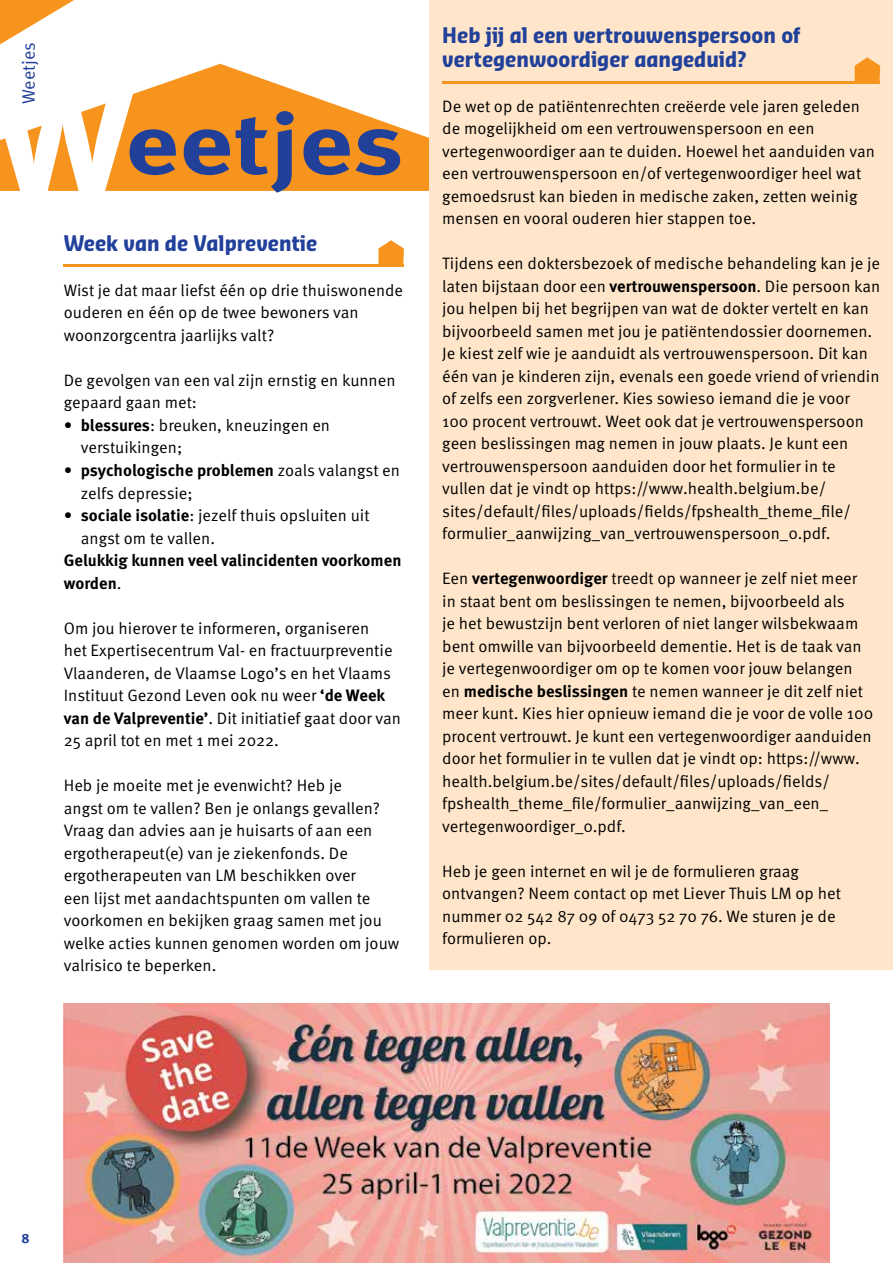
<style>
.page{position:relative;width:893px;height:1263px;background:#fff}
.page>*{position:absolute;margin:0;border:0;box-sizing:border-box;transform-origin:0 0}
.t1{font:700 85.2px "Meta Pro";color:#21409a;scale:1.23 1}
.t2{font:700 21px/24px "Sansa Con Pro";color:#21409a}
.t3{font:18px "Meta Pro Norm";letter-spacing:-.005em;color:#21409a}
.t4{font:16.5px/22.5px "Meta Pro Norm";color:#000}
.t5{font:700 16.5px/22.5px "Meta Pro";color:#000}
.t6{font:700 13.5px "Meta Pro";color:#21409a}
.s1{font-size:141.15px;color:#fff}
.s2{font-family:"Meta Pro";font-weight:700}
.s3{font-family:"Meta Pro Norm";font-weight:400}
</style>
<div class="page">
<svg style="left:0;top:64px;width:429px;height:127px;fill:#f7941e"></svg>
<div style="left:429px;top:0;width:464px;height:969px;background:#ffe6ca"></div>
<svg style="left:0;top:0;width:74px;height:44px"></svg>
<svg style="left:378px;top:240px;width:26px;height:24px"></svg>
<hr style="left:64px;top:264px;width:340px;height:3px;background:#f7941e">
<svg style="left:855px;top:57px;width:25px;height:25px"></svg>
<hr style="left:442px;top:82px;width:438px;height:2px;background:#f7941e">
<img style="left:64px;top:1003px;width:765px;height:259px">
<p class="t3" style="left:15px;top:104px;width:63px;rotate:-90deg">Weetjes</p>
<h1 class="t1" style="left:-9px;top:78px;width:337px"><span class="s1">W</span>eetjes</h1>
<p class="t2" style="left:64px;top:231px;width:255px">Week van de Valpreventie</p>
<p class="t4" style="left:64px;top:278px;width:341px">Wist je dat maar liefst één op drie thuiswonende ouderen en één op de twee bewoners van woonzorgcentra jaarlijks valt?</p>
<p class="t4" style="left:64px;top:368px;width:333px">De gevolgen van een val zijn ernstig en kunnen gepaard gaan met:</p>
<p class="t4" style="left:81px;top:413px;width:251px;text-indent:-17px">• <span class="s2">blessures</span>: breuken, kneuzingen en verstuikingen;</p>
<p class="t5" style="left:64px;top:458px;width:338px"><span class="s3">•</span> psychologische problemen <span class="s3">zoals valangst en</span></p>
<p class="t4" style="left:81px;top:480px;width:114px">zelfs depressie;</p>
<p class="t4" style="left:81px;top:503px;width:290px;text-indent:-17px">• <span class="s2">sociale isolatie</span>: jezelf thuis opsluiten uit angst om te vallen.</p>
<p class="t5" style="left:64px;top:548px;width:339px">Gelukkig kunnen veel valincidenten voorkomen worden<span class="s3">.</span></p>
<p class="t4" style="left:64px;top:615px;width:339px">Om jou hierover te informeren, organiseren<br>het Expertisecentrum Val- en fractuurpreventie Vlaanderen, de Vlaamse Logo’s en het Vlaams Instituut Gezond Leven ook nu weer <span class="s2">‘de Week van de Valpreventie’</span>. Dit initiatief gaat door van 25 april tot en met 1 mei 2022.</p>
<p class="t4" style="left:64px;top:773px;width:337px">Heb je moeite met je evenwicht? Heb je<br>angst om te vallen? Ben je onlangs gevallen?<br>Vraag dan advies aan je huisarts of aan een ergotherapeut(e) van je ziekenfonds. De ergotherapeuten van LM beschikken over<br>een lijst met aandachtspunten om vallen te voorkomen en bekijken graag samen met jou welke acties kunnen genomen worden om jouw valrisico te beperken.</p>
<p class="t2" style="left:442px;top:23px;width:359px">Heb jij al een vertrouwenspersoon of vertegenwoordiger aangeduid?</p>
<p class="t4" style="left:442px;top:94px;width:434px">De wet op de patiëntenrechten creëerde vele jaren geleden de mogelijkheid om een vertrouwenspersoon en een vertegenwoordiger aan te duiden. Hoewel het aanduiden van een vertrouwenspersoon en/of vertegenwoordiger heel wat gemoedsrust kan bieden in medische zaken, zetten weinig mensen en vooral ouderen hier stappen toe.</p>
<p class="t4" style="left:442px;top:251px;width:439px">Tijdens een doktersbezoek of medische behandeling kan je je laten bijstaan door een <span class="s2">vertrouwenspersoon</span>. Die persoon kan jou helpen bij het begrijpen van wat de dokter vertelt en kan bijvoorbeeld samen met jou je patiëntendossier doornemen.<br>Je kiest zelf wie je aanduidt als vertrouwenspersoon. Dit kan één van je kinderen zijn, evenals een goede vriend of vriendin of zelfs een zorgverlener. Kies sowieso iemand die je voor 100 procent vertrouwt. Weet ook dat je vertrouwenspersoon geen beslissingen mag nemen in jouw plaats. Je kunt een vertrouwenspersoon aanduiden door het formulier in te vullen dat je vindt op https://www.health.belgium.be/ sites/default/files/uploads/fields/fpshealth_theme_file/ formulier_aanwijzing_van_vertrouwenspersoon_0.pdf.</p>
<p class="t4" style="left:442px;top:566px;width:432px">Een <span class="s2">vertegenwoordiger</span> treedt op wanneer je zelf niet meer in staat bent om beslissingen te nemen, bijvoorbeeld als<br>je het bewustzijn bent verloren of niet langer wilsbekwaam bent omwille van bijvoorbeeld dementie. Het is de taak van je vertegenwoordiger om op te komen voor jouw belangen en <span class="s2">medische beslissingen</span> te nemen wanneer je dit zelf niet meer kunt. Kies hier opnieuw iemand die je voor de volle 100 procent vertrouwt. Je kunt een vertegenwoordiger aanduiden door het formulier in te vullen dat je vindt op: https://www. health.belgium.be/sites/default/files/uploads/fields/ fpshealth_theme_file/formulier_aanwijzing_van_een_ vertegenwoordiger_0.pdf.</p>
<p class="t4" style="left:442px;top:859px;width:400px">Heb je geen internet en wil je de formulieren graag ontvangen? Neem contact op met Liever Thuis LM op het nummer 02 542 87 09 of 0473 52 70 76. We sturen je de formulieren op.</p>
<p class="t6" style="left:21px;top:1228px;width:10px">8</p>
</div>
